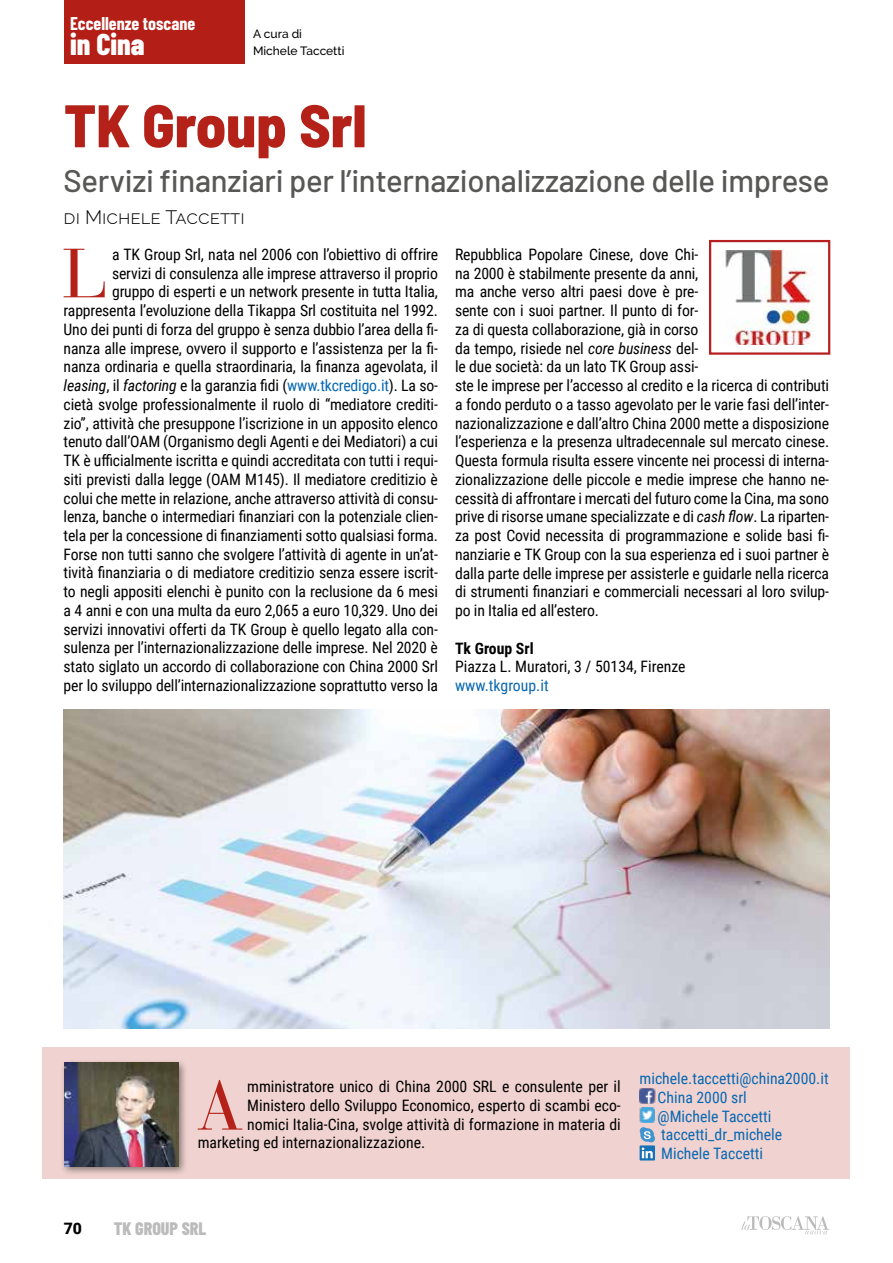
<style>
.page{position:relative;width:893px;height:1263px;background:#fff}
.page>*{position:absolute;margin:0;border:0;box-sizing:border-box;transform-origin:0 0}
.t1{font:69px "Bauer Bodoni Std";color:#b32119}
.t2{font:800 semi-condensed 60px "Barlow";color:#b32119}
.t3{font:500 31.05px "Barlow";letter-spacing:-.01em;color:#575756}
.t4{font:800 30px "Barlow Condensed";color:#fff}
.t5{font:300 19.5px "Raleway";color:#000}
.t6{font:700 18px "Barlow Condensed";color:#fff}
.t7{font:800 18px "Barlow Condensed";color:#bbb}
.t8{font:15.75px/18.8px "Roboto Condensed";letter-spacing:-.01em;color:#000;text-align:justify}
.t9{font:15.75px/18.8px "Roboto Condensed";color:#0867b1}
.t10{font:700 15.75px "Roboto Condensed";color:#000}
.t11{font:900 15.75px "Roboto";color:#000}
.t12{font:500 12px/16.5px "Raleway";color:#000}
.s1{font-style:italic}
.s2{color:#0867b1}
</style>
<div class="page">
<svg style="left:741px;top:1216px;width:88px;height:18px"></svg>
<div style="left:64px;top:0;width:181px;height:64px;background:#b31f17"></div>
<div style="left:43px;top:1047px;width:807px;height:132px;background:#f0d3d1"></div>
<div style="left:60px;top:1058px;width:128px;height:118px;background:#000;opacity:.45"></div>
<img style="left:64px;top:1063px;width:114px;height:103px">
<img style="left:640px;top:1107px;width:15px;height:15px">
<img style="left:640px;top:1088px;width:15px;height:16px">
<svg style="left:640px;top:1127px;width:15px;height:33px"></svg>
<img style="left:725px;top:251px;width:89px;height:93px">
<div style="left:709px;top:240px;width:121px;height:115px;border:2px solid #b62021"></div>
<img style="left:64px;top:710px;width:765px;height:319px">
<p class="t6" style="left:70px;top:10px;width:127px">Eccellenze toscane</p>
<h3 class="t4" style="left:70px;top:23px;width:76px">in Cina</h3>
<p class="t12" style="left:253px;top:26px;width:93px">A cura di<br>Michele Taccetti</p>
<h2 class="t2" style="left:64px;top:82px;width:304px">TK Group Srl</h2>
<h3 class="t3" style="left:64px;top:158px;width:767px">Servizi finanziari per l’internazionalizzazione delle imprese</h3>
<p class="t5" style="left:64px;top:202px;width:183px">di Michele Taccetti</p>
<p class="t8" style="left:64px;top:244px;width:376px;text-align:right">a TK Group Srl, nata nel 2006 con l’obiettivo di offrire<br>servizi di consulenza alle imprese attraverso il proprio<br>gruppo di esperti e un network presente in tutta Italia, rappresenta l’evoluzione della Tikappa Srl costituita nel 1992.<br>Uno dei punti di forza del gruppo è senza dubbio l’area della fi&shy;nanza alle imprese, ovvero il supporto e l’assistenza per la fi&shy;nanza ordinaria e quella straordinaria, la finanza agevolata, il <span class="s1">leasing</span>, il <span class="s1">factoring</span> e la garanzia fidi (<span class="s2">www.tkcredigo.it</span>). La so&shy;cietà svolge professionalmente il ruolo di “mediatore crediti&shy;zio”, attività che presuppone l’iscrizione in un apposito elenco tenuto dall’OAM (Organismo degli Agenti e dei Mediatori) a cui TK è ufficialmente iscritta e quindi accreditata con tutti i requi&shy;siti previsti dalla legge (OAM M145). Il mediatore creditizio è colui che mette in relazione, anche attraverso attività di consu&shy;lenza, banche o intermediari finanziari con la potenziale clien&shy;tela per la concessione di finanziamenti sotto qualsiasi forma.<br>Forse non tutti sanno che svolgere l’attività di agente in un’at&shy;tività finanziaria o di mediatore creditizio senza essere iscrit&shy;to negli appositi elenchi è punito con la reclusione da 6 mesi a 4 anni e con una multa da euro 2,065 a euro 10,329. Uno dei servizi innovativi offerti da TK Group è quello legato alla con&shy;sulenza per l’internazionalizzazione delle imprese. Nel 2020 è stato siglato un accordo di collaborazione con China 2000 Srl per lo sviluppo dell’internazionalizzazione soprattutto verso la</p>
<h1 class="t1" style="left:62px;top:232px;width:48px">L</h1>
<p class="t8" style="left:455px;top:244px;width:245px">Repubblica Popolare Cinese, dove Chi&shy;na 2000 è stabilmente presente da anni, ma anche verso altri paesi dove è pre&shy;sente con i suoi partner. Il punto di for&shy;za di questa collaborazione, già in corso da tempo, risiede nel <span class="s1">core business</span> del&shy;le due società: da un lato TK Group assi-</p>
<p class="t8" style="left:455px;top:375px;width:376px">ste le imprese per l’accesso al credito e la ricerca di contributi a fondo perduto o a tasso agevolato per le varie fasi dell’inter&shy;nazionalizzazione e dall’altro China 2000 mette a disposizione l’esperienza e la presenza ultradecennale sul mercato cinese.<br>Questa formula risulta essere vincente nei processi di interna&shy;zionalizzazione delle piccole e medie imprese che hanno ne&shy;cessità di affrontare i mercati del futuro come la Cina, ma sono prive di risorse umane specializzate e di <span class="s1">cash flow</span>. La riparten&shy;za post Covid necessita di programmazione e solide basi fi&shy;nanziarie e TK Group con la sua esperienza ed i suoi partner è dalla parte delle imprese per assisterle e guidarle nella ricerca di strumenti finanziari e commerciali necessari al loro svilup&shy;po in Italia ed all’estero.</p>
<p class="t10" style="left:455px;top:637px;width:80px">Tk Group Srl</p>
<p class="t8" style="left:455px;top:657px;width:232px">Piazza L. Muratori, 3 / 50134, Firenze</p>
<p class="t9" style="left:455px;top:675px;width:95px">www.tkgroup.it</p>
<p class="t11" style="left:64px;top:1217px;width:20px">70</p>
<h1 class="t1" style="left:197px;top:1065px;width:48px">A</h1>
<p class="t8" style="left:247px;top:1076px;width:375px">mministratore unico di China 2000 SRL e consulente per il</p>
<p class="t8" style="left:247px;top:1095px;width:375px">Ministero dello Sviluppo Economico, esperto di scambi eco-</p>
<p class="t8" style="left:247px;top:1114px;width:375px">nomici Italia-Cina, svolge attività di formazione in materia di</p>
<p class="t8" style="left:198px;top:1133px;width:229px">marketing ed internazionalizzazione.</p>
<p class="t9" style="left:658px;top:1068px;width:173px;text-indent:-18px">michele.taccetti@china2000.it<br>China 2000 srl<br>@Michele Taccetti taccetti_dr_michele<br>Michele Taccetti</p>
<p class="t7" style="left:114px;top:1216px;width:94px">TK GROUP SRL</p>
</div>
